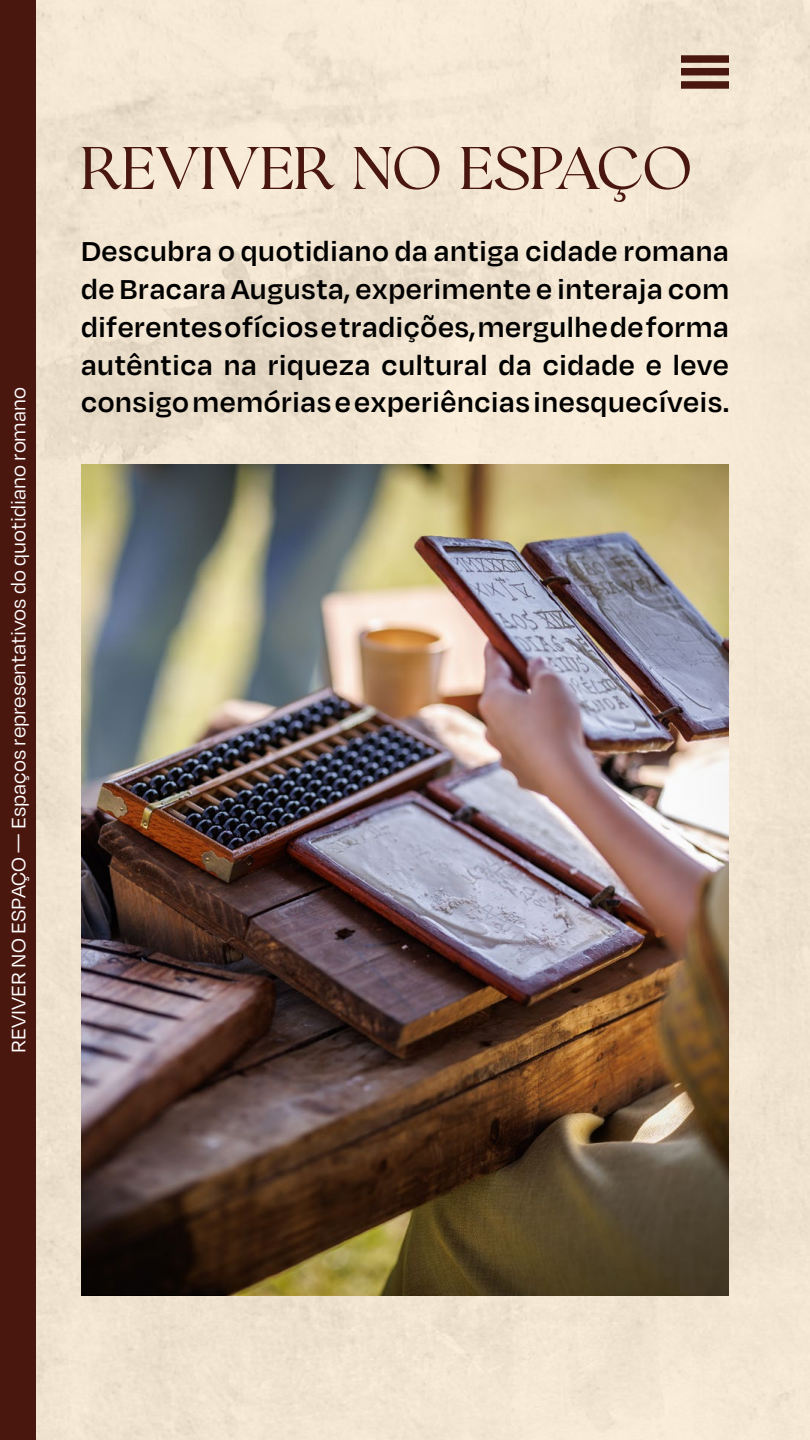
<style>
.page{position:relative;width:810px;height:1440px;background:#fff}
.page>*{position:absolute;margin:0;border:0;box-sizing:border-box;transform-origin:0 0}
.t1{font:60px "Romans Story";color:#4a170f}
.t2{font:600 31.5px/37.8px "Degular";letter-spacing:.02em;color:#000;text-align:justify}
.t3{font:22.5px "Degular";color:#fff}
</style>
<div class="page">
<img style="left:36px;top:0;width:774px;height:1440px">
<img style="left:81px;top:465px;width:648px;height:831px">
<div style="left:681px;top:55px;width:48px;height:8px;background:#4a170f"></div>
<div style="left:681px;top:68px;width:48px;height:7px;background:#4a170f"></div>
<div style="left:681px;top:81px;width:48px;height:8px;background:#4a170f"></div>
<div style="left:0;top:0;width:36px;height:1440px;background:#4a170f"></div>
<p class="t3" style="left:5px;top:1053px;width:667px;rotate:-90deg">REVIVER NO ESPAÇO — Espaços representativos do quotidiano romano</p>
<h1 class="t1" style="left:81px;top:133px;width:613px">REVIVER NO ESPAÇO</h1>
<p class="t2" style="left:81px;top:231px;width:650px">Descubra o quotidiano da antiga cidade romana de Bracara Augusta, experimente e interaja com diferentes ofícios e tradições, mergulhe de forma autêntica na riqueza cultural da cidade e leve consigo memórias e experiências inesquecíveis.</p>
</div>
